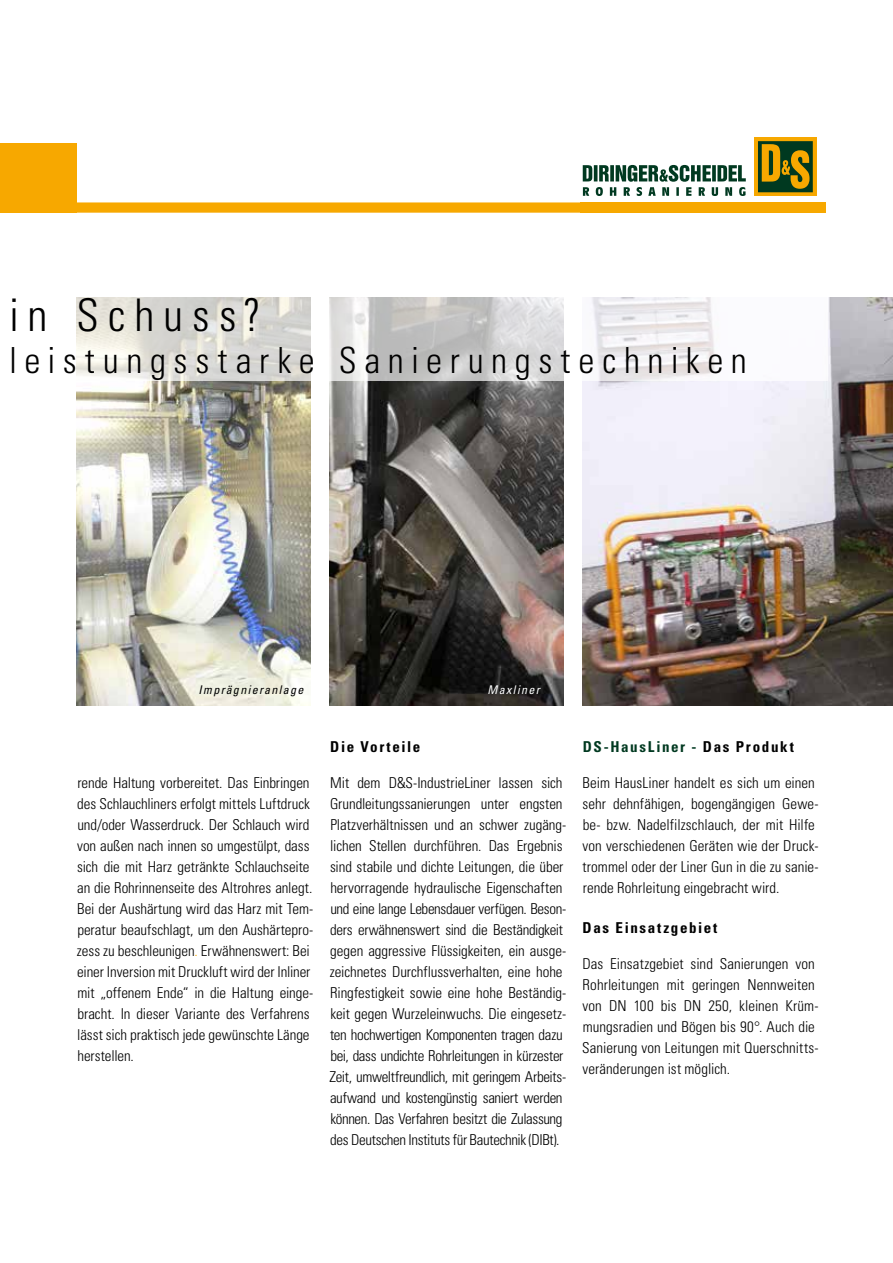
<style>
.page{position:relative;width:893px;height:1263px;background:#fff}
.page>*{position:absolute;margin:0;border:0;box-sizing:border-box;transform-origin:0 0}
.t1{font:300 condensed 45px "Univers";letter-spacing:.2em;color:#000}
.t2{font:300 condensed 36px "Univers";letter-spacing:.21em;color:#000}
.t3{font:300 condensed 15px/21px "Univers";letter-spacing:-.005em;color:#000}
.t4{font:700 condensed 15px "Univers";letter-spacing:.105em;color:#000}
.t5{font:700 condensed 15px "Univers";letter-spacing:.11em;color:#003920}
.t6{font:italic condensed 12px "Univers";letter-spacing:.11em;color:#000}
.t7{font:italic condensed 12px "Univers";letter-spacing:.11em;color:#fff}
.s1{color:#f7a800}
.s2{color:#000}
</style>
<div class="page">
<img style="left:583px;top:298px;width:310px;height:408px">
<div style="left:754px;top:137px;width:62px;height:59px;background:#f7a800"></div>
<svg style="left:758px;top:141px;width:55px;height:51px"></svg>
<svg style="left:583px;top:165px;width:163px;height:31px"></svg>
<div style="left:0;top:202px;width:825px;height:11px;background:#f7a800"></div>
<div style="left:0;top:143px;width:77px;height:70px;background:#f7a800"></div>
<img style="left:77px;top:381px;width:233px;height:325px">
<img style="left:330px;top:381px;width:233px;height:325px">
<svg style="left:76px;top:297px;width:752px;height:84px"></svg>
<h1 class="t1" style="left:9px;top:288px;width:253px">in Schuss?</h1>
<h2 class="t2" style="left:9px;top:338px;width:739px">leistungsstarke Sanierungstechniken</h2>
<p class="t6" style="left:198px;top:682px;width:106px">Imprägnieranlage</p>
<p class="t7" style="left:488px;top:682px;width:54px">Maxliner</p>
<p class="t3" style="left:77px;top:771px;width:238px">rende Haltung vorbereitet. Das Einbringen des Schlauchliners erfolgt mittels Luftdruck und/oder Wasserdruck. Der Schlauch wird von außen nach innen so umgestülpt, dass sich die mit Harz getränkte Schlauchseite an die Rohrinnenseite des Altrohres anlegt.<br>Bei der Aushärtung wird das Harz mit Tem&shy;peratur beaufschlagt, um den Aushärtepro&shy;zess zu beschleunigen<span class="s1">.</span> Erwähnenswert: Bei einer Inversion mit Druckluft wird der Inliner mit „offenem Ende“ in die Haltung einge&shy;bracht. In dieser Variante des Verfahrens lässt sich praktisch jede gewünschte Länge herstellen.</p>
<p class="t4" style="left:330px;top:737px;width:91px">Die Vorteile</p>
<p class="t3" style="left:329px;top:772px;width:238px">Mit dem D&amp;S-IndustrieLiner lassen sich Grundleitungssanierungen unter engsten Platzverhältnissen und an schwer zugäng&shy;lichen Stellen durchführen. Das Ergebnis sind stabile und dichte Leitungen, die über hervorragende hydraulische Eigenschaften und eine lange Lebensdauer verfügen. Beson&shy;ders erwähnenswert sind die Beständigkeit gegen aggressive Flüssigkeiten, ein ausge&shy;zeichnetes Durchflussverhalten, eine hohe Ringfestigkeit sowie eine hohe Beständig&shy;keit gegen Wurzeleinwuchs. Die eingesetz&shy;ten hochwertigen Komponenten tragen dazu bei, dass undichte Rohrleitungen in kürzester Zeit, umweltfreundlich, mit geringem Arbeits&shy;aufwand und kostengünstig saniert werden können. Das Verfahren besitzt die Zulassung des Deutschen Instituts für Bautechnik (DIBt).</p>
<p class="t5" style="left:583px;top:737px;width:213px">DS-HausLiner - <span class="s2">Das Produkt</span></p>
<p class="t3" style="left:582px;top:772px;width:238px">Beim HausLiner handelt es sich um einen sehr dehnfähigen, bogengängigen Gewe&shy;be- bzw. Nadelfilzschlauch, der mit Hilfe von verschiedenen Geräten wie der Druck&shy;trommel oder der Liner Gun in die zu sanie&shy;rende Rohrleitung eingebracht wird.</p>
<p class="t4" style="left:583px;top:918px;width:136px">Das Einsatzgebiet</p>
<p class="t3" style="left:582px;top:953px;width:238px">Das Einsatzgebiet sind Sanierungen von Rohrleitungen mit geringen Nennweiten von DN 100 bis DN 250, kleinen Krüm&shy;mungsradien und Bögen bis 90°. Auch die Sanierung von Leitungen mit Querschnitts&shy;veränderungen ist möglich.</p>
</div>
